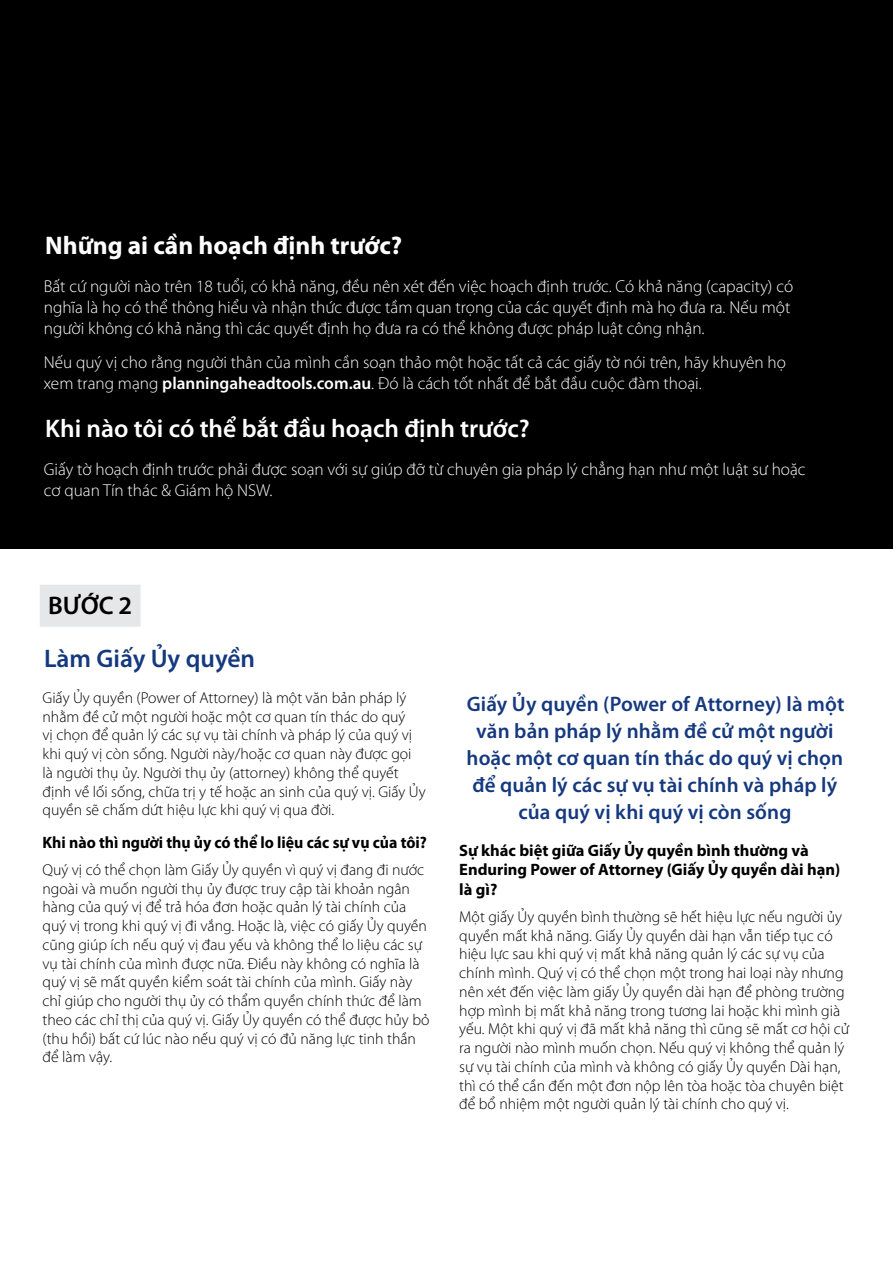
<style>
.page{position:relative;width:893px;height:1263px;background:#fff}
.page>*{position:absolute;margin:0;border:0;box-sizing:border-box;transform-origin:0 0}
.Question{font:600 25.5px "Myriad Pro";color:#fff}
.Sub_head_Reverse{font:700 25.5px "Myriad Pro";color:#fff}
.Question-2{font:600 25.5px "Myriad Pro";color:#15397f}
.STEP{font:600 25.5px "Myriad Pro";color:#000}
.t1{font:600 21px/27px "Myriad Pro";letter-spacing:.005em;color:#15397f;text-align:center}
.Reversed_text{font:300 17.25px/21px "Myriad Pro";color:#fff}
.Subheading{font:700 16.5px/19.5px "Myriad Pro";color:#000}
.Subheading-2{font:700 16.5px "Myriad Pro";color:#000;scale:.96 1}
.Body_10_13{font:300 15.75px/18.8px "Myriad Pro";color:#000}
.s1{font-weight:600}
</style>
<div class="page">
<div style="left:0;top:0;width:893px;height:549px;background:#000"></div>
<div style="left:40px;top:585px;width:101px;height:42px;background:#e6e7e8"></div>
<p class="Sub_head_Reverse" style="left:45px;top:229px;width:358px">Những ai cần hoạch định trước?</p>
<p class="Reversed_text" style="left:44px;top:276px;width:751px">Bất cứ người nào trên 18 tuổi, có khả năng, đều nên xét đến việc hoạch định trước. Có khả năng (capacity) có nghĩa là họ có thể thông hiểu và nhận thức được tầm quan trọng của các quyết định mà họ đưa ra. Nếu một người không có khả năng thì các quyết định họ đưa ra có thể không được pháp luật công nhận.</p>
<p class="Reversed_text" style="left:44px;top:351px;width:744px">Nếu quý vị cho rằng người thân của mình cần soạn thảo một hoặc tất cả các giấy tờ nói trên, hãy khuyên họ xem trang mạng <span class="s1">planningaheadtools.com.au</span>. Đó là cách tốt nhất để bắt đầu cuộc đàm thoại.</p>
<p class="Question" style="left:45px;top:412px;width:486px">Khi nào tôi có thể bắt đầu hoạch định trước?</p>
<p class="Reversed_text" style="left:44px;top:459px;width:763px">Giấy tờ hoạch định trước phải được soạn với sự giúp đỡ từ chuyên gia pháp lý chẳng hạn như một luật sư hoặc cơ quan Tín thác &amp; Giám hộ NSW.</p>
<p class="STEP" style="left:48px;top:590px;width:85px">BƯỚC 2</p>
<p class="Question-2" style="left:44px;top:642px;width:213px">Làm Giấy Ủy quyền</p>
<p class="Body_10_13" style="left:43px;top:688px;width:385px">Giấy Ủy quyền (Power of Attorney) là một văn bản pháp lý nhằm đề cử một người hoặc một cơ quan tín thác do quý<br>vị chọn để quản lý các sự vụ tài chính và pháp lý của quý vị khi quý vị còn sống. Người này/hoặc cơ quan này được gọi là người thụ ủy. Người thụ ủy (attorney) không thể quyết định về lối sống, chữa trị y tế hoặc an sinh của quý vị. Giấy Ủy quyền sẽ chấm dứt hiệu lực khi quý vị qua đời.</p>
<p class="Subheading-2" style="left:43px;top:831px;width:402px">Khi nào thì người thụ ủy có thể lo liệu các sự vụ của tôi?</p>
<p class="Body_10_13" style="left:43px;top:860px;width:388px">Quý vị có thể chọn làm Giấy Ủy quyền vì quý vị đang đi nước ngoài và muốn người thụ ủy được truy cập tài khoản ngân hàng của quý vị để trả hóa đơn hoặc quản lý tài chính của quý vị trong khi quý vị đi vắng. Hoặc là, việc có giấy Ủy quyền cũng giúp ích nếu quý vị đau yếu và không thể lo liệu các sự vụ tài chính của mình được nữa. Điều này không có nghĩa là quý vị sẽ mất quyền kiểm soát tài chính của mình. Giấy này chỉ giúp cho người thụ ủy có thẩm quyền chính thức để làm theo các chỉ thị của quý vị. Giấy Ủy quyền có thể được hủy bỏ (thu hồi) bất cứ lúc nào nếu quý vị có đủ năng lực tinh thần để làm vậy.</p>
<p class="t1" style="left:467px;top:690px;width:379px">Giấy Ủy quyền (Power of Attorney) là một văn bản pháp lý nhằm đề cử một người hoặc một cơ quan tín thác do quý vị chọn để quản lý các sự vụ tài chính và pháp lý của quý vị khi quý vị còn sống</p>
<p class="Subheading" style="left:459px;top:840px;width:382px">Sự khác biệt giữa Giấy Ủy quyền bình thường và<br>Enduring Power of Attorney (Giấy Ủy quyền dài hạn) là gì?</p>
<p class="Body_10_13" style="left:459px;top:907px;width:392px">Một giấy Ủy quyền bình thường sẽ hết hiệu lực nếu người ủy quyền mất khả năng. Giấy Ủy quyền dài hạn vẫn tiếp tục có hiệu lực sau khi quý vị mất khả năng quản lý các sự vụ của chính mình. Quý vị có thể chọn một trong hai loại này nhưng nên xét đến việc làm giấy Ủy quyền dài hạn để phòng trường hợp mình bị mất khả năng trong tương lai hoặc khi mình già yếu. Một khi quý vị đã mất khả năng thì cũng sẽ mất cơ hội cử ra người nào mình muốn chọn. Nếu quý vị không thể quản lý sự vụ tài chính của mình và không có giấy Ủy quyền Dài hạn, thì có thể cần đến một đơn nộp lên tòa hoặc tòa chuyên biệt để bổ nhiệm một người quản lý tài chính cho quý vị.</p>
</div>
